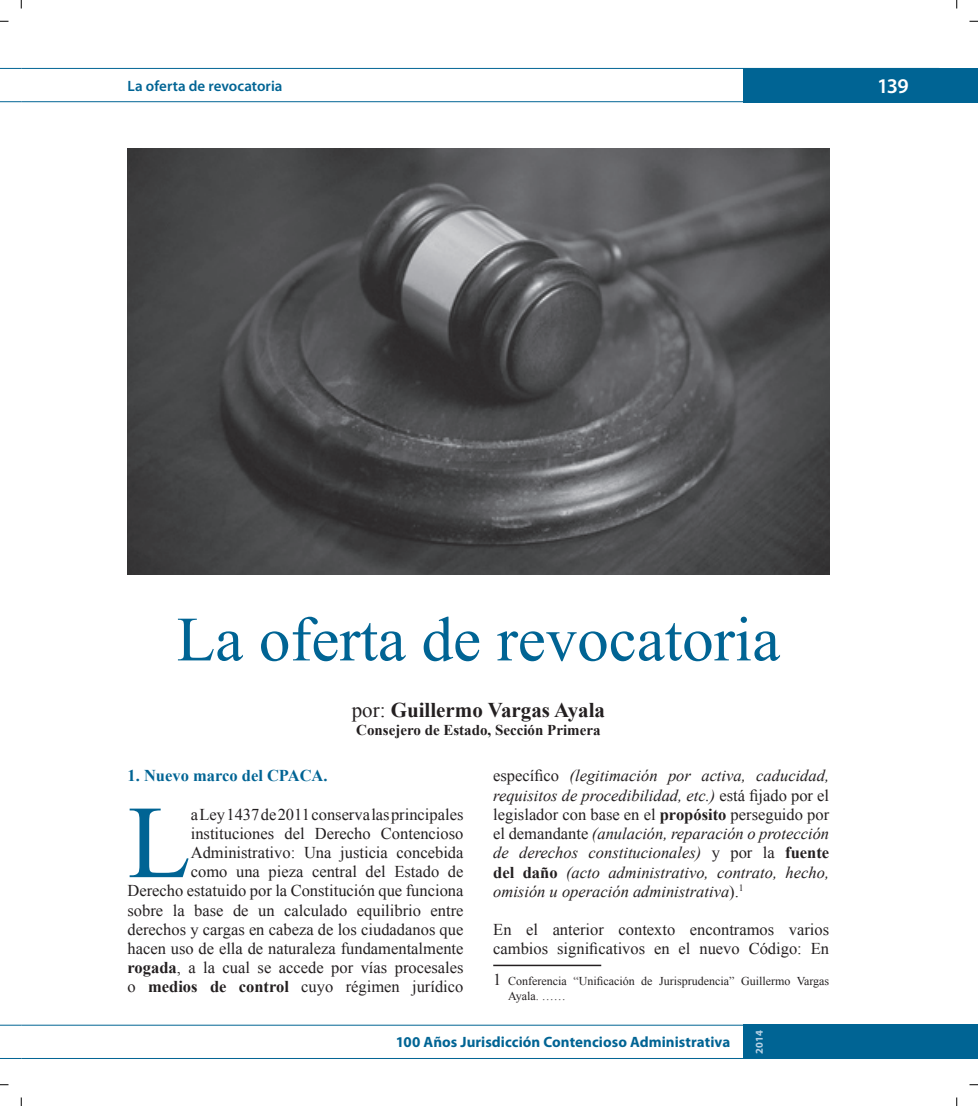
<style>
.page{position:relative;width:978px;height:1106px;background:#fff}
.page>*{position:absolute;margin:0;border:0;box-sizing:border-box;transform-origin:0 0}
.t1{font:103.5px "Times New Roman";color:#006494}
.t2{font:63px "Times New Roman";color:#006494}
.t3{font:700 21px "Times New Roman";color:#231f20}
.t4{font:600 21px "Myriad Pro";color:#fff}
.t5{font:16.5px/19.2px "Times New Roman";color:#231f20;text-align:right}
.t6{font:italic 16.5px/19.2px "Times New Roman";color:#231f20;text-align:justify}
.t7{font:700 16.5px "Times New Roman";color:#006494}
.t8{font:700 15px "Myriad Pro";letter-spacing:.005em;color:#006494}
.t9{font:700 15px "Times New Roman";color:#231f20}
.t10{font:600 15px "Myriad Pro";color:#006494}
.t11{font:12px/14.4px "Times New Roman";color:#231f20}
.t12{font:700 10.5px "Myriad Pro";color:#b8d2e5}
.s1{font-weight:400}
.s2{font-weight:700}
.s3{font-style:normal}
.s4{font-weight:700;font-style:normal}
.s5{font-size:16.5px}
</style>
<div class="page">
<svg style="left:0;top:1024px;width:21px;height:1px"></svg>
<svg style="left:0;top:1058px;width:21px;height:1px"></svg>
<svg style="left:0;top:68px;width:21px;height:1px"></svg>
<svg style="left:0;top:101px;width:21px;height:1px"></svg>
<hr style="left:21px;top:1024px;width:918px;height:1px;background:#006494">
<hr style="left:21px;top:1058px;width:918px;height:1px;background:#006494">
<div style="left:743px;top:1024px;width:214px;height:34px;background:#006494"></div>
<hr style="left:21px;top:68px;width:918px;height:1px;background:#006494">
<hr style="left:21px;top:101px;width:918px;height:1px;background:#006494">
<div style="left:743px;top:68px;width:214px;height:34px;background:#006494"></div>
<img style="left:128px;top:149px;width:701px;height:425px">
<hr style="left:493px;top:964px;width:108px;height:2px;background:#231f20">
<svg style="left:0;top:20px;width:9px;height:2px"></svg>
<svg style="left:969px;top:20px;width:9px;height:2px"></svg>
<svg style="left:20px;top:0;width:2px;height:9px"></svg>
<svg style="left:20px;top:1097px;width:2px;height:9px"></svg>
<svg style="left:956px;top:0;width:2px;height:9px"></svg>
<svg style="left:956px;top:1097px;width:2px;height:9px"></svg>
<div style="left:957px;top:1024px;width:21px;height:34px;background:#006494"></div>
<div style="left:957px;top:68px;width:21px;height:34px;background:#006494"></div>
<p class="t10" style="left:128px;top:76px;width:156px">La oferta de revocatoria</p>
<p class="t4" style="left:877px;top:72px;width:33px">139</p>
<h2 class="t2" style="left:177px;top:597px;width:605px">La oferta de revocatoria</h2>
<p class="t3" style="left:352px;top:696px;width:255px"><span class="s1">por:</span> Guillermo Vargas Ayala</p>
<p class="t9" style="left:356px;top:720px;width:246px">Consejero de Estado, Sección Primera</p>
<p class="t7" style="left:128px;top:764px;width:202px">1. Nuevo marco del CPACA.</p>
<h1 class="t1" style="left:128px;top:773px;width:65px">L</h1>
<p class="t5" style="left:128px;top:804px;width:337px">a Ley 1437 de 2011 conserva las principales instituciones del Derecho Contencioso Administrativo: Una justicia concebida<br>como una pieza central del Estado de<br>Derecho estatuido por la Constitución que funciona sobre la base de un calculado equilibrio entre derechos y cargas en cabeza de los ciudadanos que hacen uso de ella de naturaleza fundamentalmente <span class="s2">rogada</span>, a la cual se accede por vías procesales o <span class="s2">medios de control</span> cuyo régimen jurídico</p>
<p class="t6" style="left:493px;top:766px;width:337px"><span class="s3">específico</span> (legitimación por activa, caducidad, requisitos de procedibilidad, etc.) <span class="s3">está fijado por el legislador con base en el</span> <span class="s4">propósito</span> <span class="s3">perseguido por el demandante</span> (anulación, reparación o protección de derechos constitucionales) <span class="s3">y por la</span> <span class="s4">fuente del daño</span> (acto administrativo, contrato, hecho, omisión u operación administrativa<span class="s3">).</span><sup>1</sup></p>
<p class="t5" style="left:493px;top:919px;width:337px;text-align:left">En el anterior contexto encontramos varios cambios significativos en el nuevo Código: En</p>
<p class="t11" style="left:508px;top:973px;width:323px;text-indent:-15px"><span class="s5">1</span> Conferencia “Unificación de Jurisprudencia” Guillermo Vargas<br>Ayala. ……</p>
<p class="t8" style="left:396px;top:1032px;width:336px">100 Años Jurisdicción Contencioso Administrativa</p>
<p class="t12" style="left:752px;top:1053px;width:25px;rotate:-90deg">2014</p>
</div>
